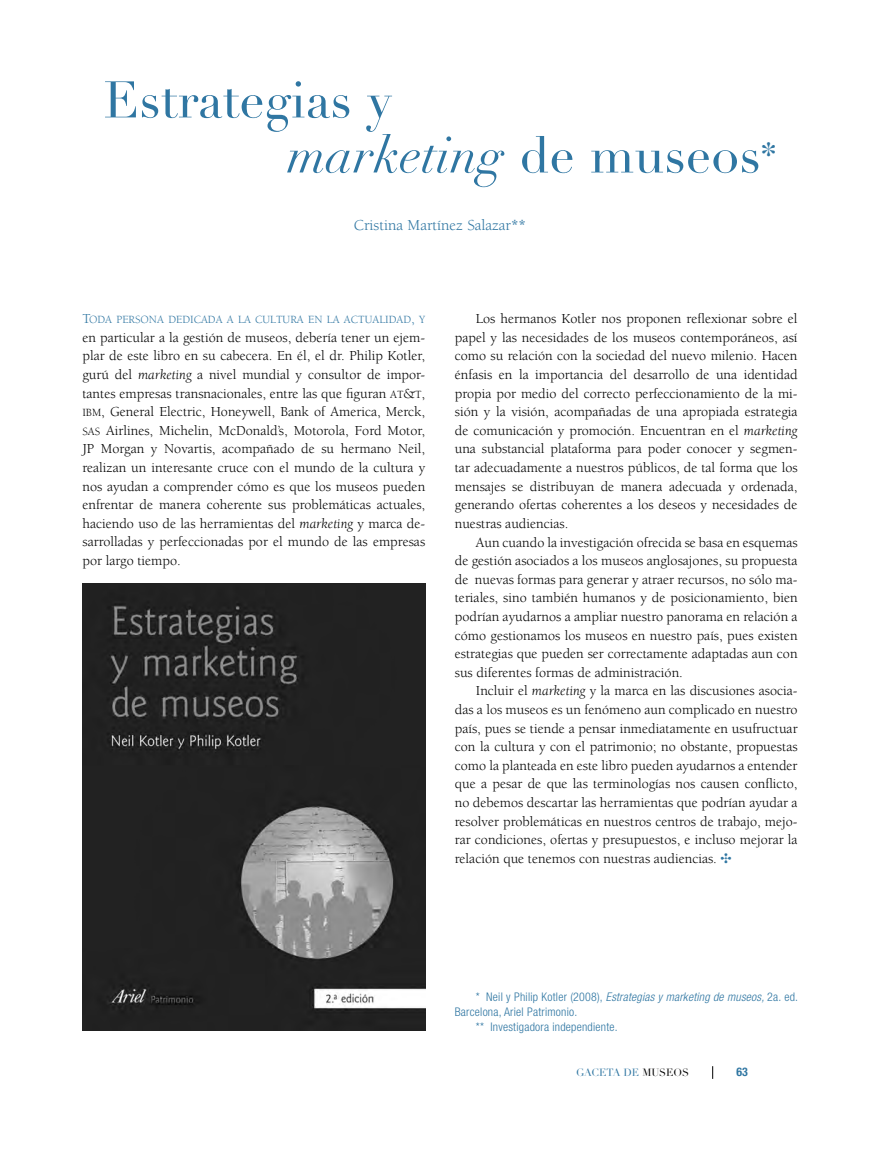
<style>
.page{position:relative;width:881px;height:1149px;background:#fff}
.page>*{position:absolute;margin:0;border:0;box-sizing:border-box;transform-origin:0 0}
.t1{font:50.55px/55.1px "Didot LT Std";color:#2f76a2}
.t2{font:15.6px "Berkeley Std";color:#2f76a2}
.t3{font:14.1px/18.6px "Berkeley Std";color:#000;text-align:justify}
.t4{font:300 condensed 11.85px "Helvetica Neue LT Std";letter-spacing:.02em;color:#2f76a2}
.t5{font:700 condensed 11.85px "Helvetica Neue LT Std";color:#2f76a2}
.t6{font:11.25px "Berkeley Std Book SC800";color:#2f76a2}
.t7{font:10.35px "Didot LT Std";letter-spacing:-.005em;color:#2f76a2}
.s1{font-style:italic}
.s2{font-size:35.4px}
.s3{font-weight:700}
.s4{font-size:14.1px}
.s5{font-family:"Berkeley Std Book SC800";font-size:11.25px}
.s6{font-family:"Berkeley Std Book SC800"}
.s7{color:#2f76a2}
.s8{color:#000}
</style>
<div class="page">
<svg style="left:712px;top:1066px;width:1px;height:12px"></svg>
<img style="left:82px;top:583px;width:343px;height:446px">
<h1 class="t1" style="left:287px;top:74px;width:490px;text-indent:-184px">Estrategias y<br><span class="s1">marketing</span> de museos<span class="s2">*</span></h1>
<p class="t2" style="left:354px;top:217px;width:173px">Cristina Martínez Salazar<span class="s3">**</span></p>
<p class="t6" style="left:82px;top:313px;width:344px"><span class="s4">T</span>ODA PERSONA DEDICADA A LA CULTURA EN LA ACTUALIDAD<span class="s4">,</span> Y</p>
<p class="t3" style="left:82px;top:328px;width:344px">en particular a la gestión de museos, debería tener un ejem&shy;plar de este libro en su cabecera. En él, el dr. Philip Kotler, gurú del <span class="s1">marketing</span> a nivel mundial y consultor de impor&shy;tantes empresas transnacionales, entre las que figuran <span class="s5">AT</span><span class="s6">&amp;</span><span class="s5">T</span><span class="s6">, </span><span class="s5">IBM</span>, General Electric, Honeywell, Bank of America, Merck, <span class="s5">SAS</span> Airlines, Michelin, McDonald’s, Motorola, Ford Motor, JP Morgan y Novartis, acompañado de su hermano Neil, realizan un interesante cruce con el mundo de la cultura y nos ayudan a comprender cómo es que los museos pueden enfrentar de manera coherente sus problemáticas actuales, haciendo uso de las herramientas del <span class="s1">marketing</span> y marca de&shy;sarrolladas y perfeccionadas por el mundo de las empresas por largo tiempo.</p>
<p class="t3" style="left:454px;top:309px;width:344px;text-indent:21px">Los hermanos Kotler nos proponen reflexionar sobre el papel y las necesidades de los museos contemporáneos, así como su relación con la sociedad del nuevo milenio. Hacen énfasis en la importancia del desarrollo de una identidad propia por medio del correcto perfeccionamiento de la mi&shy;sión y la visión, acompañadas de una apropiada estrategia de comunicación y promoción. Encuentran en el <span class="s1">marketing </span>una substancial plataforma para poder conocer y segmen&shy;tar adecuadamente a nuestros públicos, de tal forma que los mensajes se distribuyan de manera adecuada y ordenada, generando ofertas coherentes a los deseos y necesidades de nuestras audiencias.</p>
<p class="t3" style="left:454px;top:533px;width:344px;text-indent:21px">Aun cuando la investigación ofrecida se basa en esquemas de gestión asociados a los museos anglosajones, su propuesta de nuevas formas para generar y atraer recursos, no sólo ma&shy;teriales, sino también humanos y de posicionamiento, bien podrían ayudarnos a ampliar nuestro panorama en relación a cómo gestionamos los museos en nuestro país, pues existen estrategias que pueden ser correctamente adaptadas aun con sus diferentes formas de administración.</p>
<p class="t3" style="left:454px;top:681px;width:344px;text-indent:21px">Incluir el <span class="s1">marketing</span> y la marca en las discusiones asocia&shy;das a los museos es un fenómeno aun complicado en nuestro país, pues se tiende a pensar inmediatamente en usufructuar con la cultura y con el patrimonio; no obstante, propuestas como la planteada en este libro pueden ayudarnos a entender que a pesar de que las terminologías nos causen conflicto, no debemos descartar las herramientas que podrían ayudar a resolver problemáticas en nuestros centros de trabajo, mejo&shy;rar condiciones, ofertas y presupuestos, e incluso mejorar la relación que tenemos con nuestras audiencias. <span class="s7">✣</span></p>
<p class="t4" style="left:475px;top:989px;width:323px">* Neil y Philip Kotler (2008), <span class="s1">Estrategias y marketing de museos,</span> 2a. ed.</p>
<p class="t4" style="left:454px;top:1004px;width:124px">Barcelona, Ariel Patrimonio.</p>
<p class="t4" style="left:475px;top:1019px;width:143px">** Investigadora independiente.</p>
<p class="t7" style="left:575px;top:1065px;width:114px">GACETA DE <span class="s8">MUSEOS</span></p>
<p class="t5" style="left:736px;top:1064px;width:13px">63</p>
</div>
